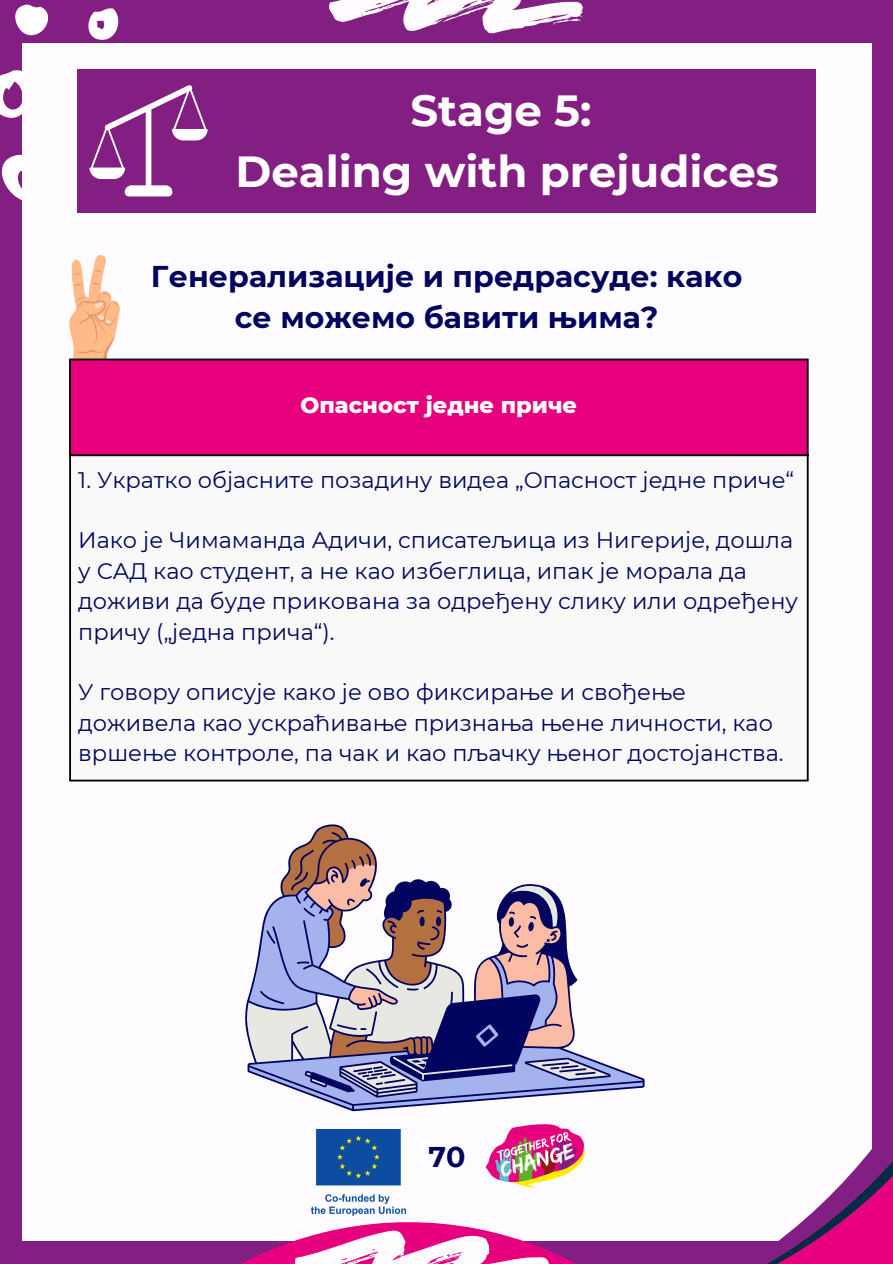
<style>
.page{position:relative;width:893px;height:1264px;background:#fff}
.page>*{position:absolute;margin:0;border:0;box-sizing:border-box;transform-origin:0 0}
.t1{font:700 43.5px/60.8px "Montserrat";color:#fff;text-align:center}
.t2{font:700 30px/41.7px "Montserrat";color:#01045f;text-align:center}
.t3{font:700 28.5px "Montserrat";color:#01045f}
.t4{font:22.5px/30.3px "Montserrat";color:#01045f}
.t5{font:800 22.5px "Montserrat";color:#fff}
</style>
<div class="page">
<div style="left:0;top:0;width:892px;height:1263px;background:#831f82"></div>
<svg style="left:15px;top:4px;width:34px;height:32px"></svg>
<svg style="left:88px;top:8px;width:31px;height:32px"></svg>
<svg style="left:0;top:64px;width:23px;height:71px"></svg>
<svg style="left:1px;top:152px;width:22px;height:50px"></svg>
<div style="left:23px;top:43px;width:848px;height:1197px;background:#fefcff"></div>
<svg style="left:195px;top:1111px;width:422px;height:152px"></svg>
<svg style="left:329px;top:0;width:253px;height:34px"></svg>
<svg style="left:295px;top:1230px;width:253px;height:33px"></svg>
<svg style="left:617px;top:1063px;width:275px;height:200px"></svg>
<div style="left:77px;top:69px;width:738px;height:143px;background:#831f82"></div>
<svg style="left:89px;top:85px;width:118px;height:111px"></svg>
<svg style="left:69px;top:255px;width:51px;height:103px"></svg>
<svg style="left:245px;top:824px;width:399px;height:287px"></svg>
<div style="left:70px;top:359px;width:738px;height:96px;background:#e6007e"></div>
<div style="left:70px;top:455px;width:738px;height:325px;background:#f9f9f9"></div>
<hr style="left:69px;top:360px;width:2px;height:419px;background:#000">
<hr style="left:806px;top:360px;width:2px;height:419px;background:#000">
<hr style="left:69px;top:358px;width:739px;height:2px;background:#000">
<hr style="left:69px;top:454px;width:739px;height:2px;background:#000">
<hr style="left:69px;top:779px;width:739px;height:2px;background:#000">
<p class="t1" style="left:235px;top:80px;width:545px">Stage 5:<br>Dealing with prejudices</p>
<p class="t2" style="left:151px;top:255px;width:593px">Генерализације и предрасуде: како се можемо бавити њима?</p>
<p class="t5" style="left:300px;top:391px;width:278px">Опасност једне приче</p>
<p class="t4" style="left:78px;top:464px;width:717px">1. Укратко објасните позадину видеа „Опасност једне приче“</p>
<h1 class="t4" style="left:78px;top:525px;width:721px">Иако је Чимаманда Адичи, списатељица из Нигерије, дошла у САД као студент, а не као избеглица, ипак је морала да доживи да буде прикована за одређену слику или одређену причу („једна прича“).</h1>
<p class="t4" style="left:78px;top:677px;width:706px">У говору описује како је ово фиксирање и свођење доживела као ускраћивање признања њене личности, као вршење контроле, па чак и као пљачку њеног достојанства.</p>
<p class="t3" style="left:428px;top:1139px;width:39px">70</p>
</div>
